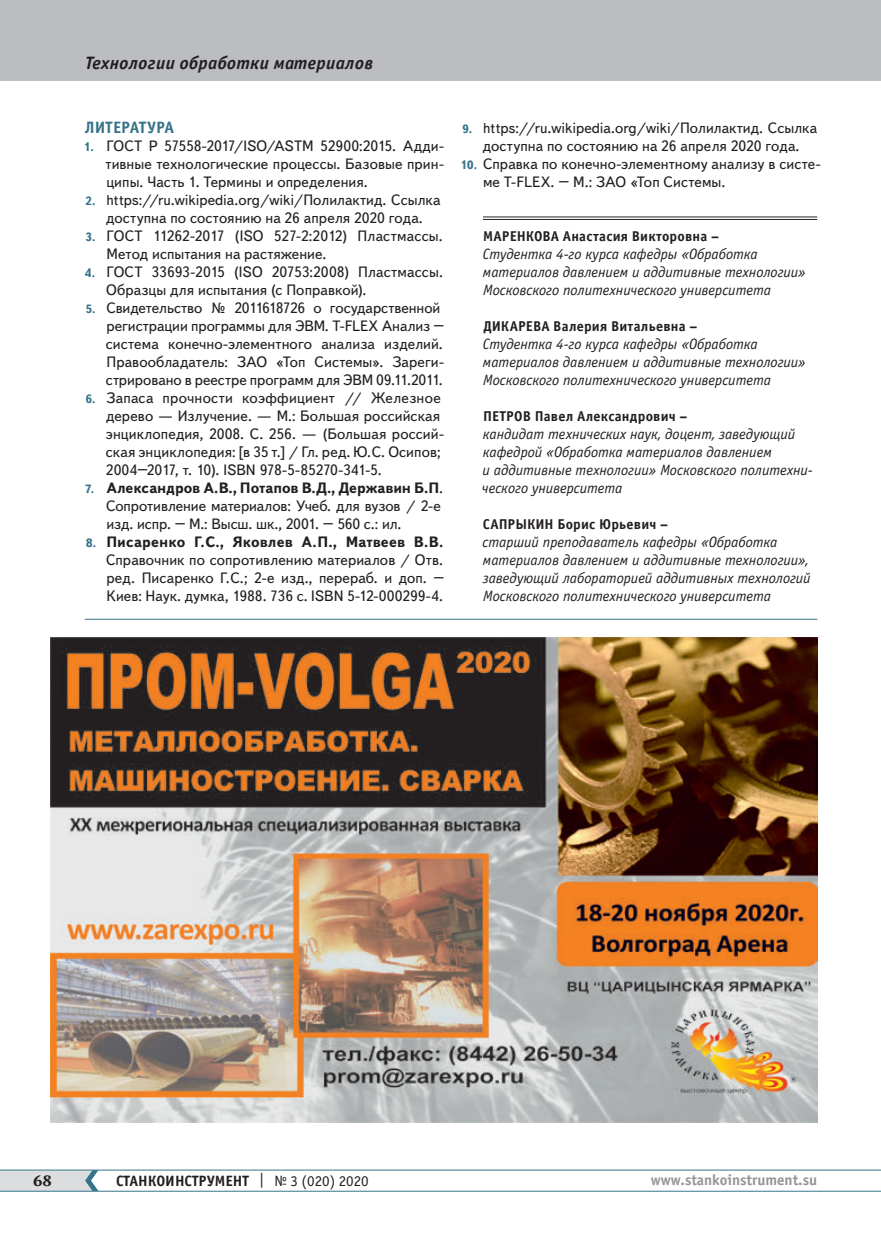
<style>
.page{position:relative;width:881px;height:1234px;background:#fff}
.page>*{position:absolute;margin:0;border:0;box-sizing:border-box;transform-origin:0 0}
.t1{font:italic 700 18px "Officina Sans C";letter-spacing:.015em;color:#231f20}
.t2{font:700 16.5px "Officina Sans C";letter-spacing:-.005em;color:#36738a}
.t3{font:15px/18px "Text Book C";letter-spacing:.005em;color:#231f20}
.t4{font:italic 15px/18px "Officina Sans C";letter-spacing:-.005em;color:#231f20}
.t5{font:700 15px "Officina Sans C";color:#231f20}
.t6{font:700 15px "Officina Sans C";color:#939598}
.t7{font:700 15px "Octava";color:#231f20}
.t8{font:700 14.25px "Officina Sans C";letter-spacing:.01em;color:#231f20}
.s1{font-weight:700;font-size:12px;color:#36738a}
.s2{font-weight:700}
.s3{font-weight:400}
</style>
<div class="page">
<hr style="left:0;top:1190px;width:880px;height:1px;background:#36738a">
<hr style="left:0;top:1169px;width:880px;height:1px;background:#36738a">
<svg style="left:0;top:1169px;width:98px;height:21px;background:#ccd4d8"></svg>
<div style="left:0;top:0;width:880px;height:81px;background:#bcbdc0"></div>
<hr style="left:483px;top:217px;width:333px;height:1px;background:#231f20">
<hr style="left:483px;top:219px;width:333px;height:1px;background:#231f20">
<img style="left:51px;top:637px;width:765px;height:485px">
<hr style="left:85px;top:618px;width:731px;height:1px;background:#36738a">
<p class="t1" style="left:85px;top:53px;width:289px">Технологии обработки материалов</p>
<p class="t2" style="left:85px;top:118px;width:90px">ЛИТЕРАТУРА</p>
<p class="t3" style="left:105px;top:137px;width:340px;text-align:justify;text-indent:-22px"><span class="s1">1.</span> ГОСТ Р 57558-2017/ISO/ASTM 52900:2015. Адди&shy;тивные технологические процессы. Базовые прин&shy;ципы. Часть 1. Термины и определения.</p>
<p class="t3" style="left:85px;top:191px;width:356px;text-align:center"><span class="s1">2.</span> https://ru.wikipedia.org/wiki/Полилактид. Ссылка доступна по состоянию на 26 апреля 2020 года.</p>
<p class="t3" style="left:106px;top:227px;width:338px;text-indent:-21px"><span class="s1">3.</span> ГОСТ 11262-2017 (ISO 527-2:2012) Пластмассы.<br>Метод испытания на растяжение.</p>
<p class="t3" style="left:106px;top:263px;width:338px;text-indent:-21px"><span class="s1">4.</span> ГОСТ 33693-2015 (ISO 20753:2008) Пластмассы.<br>Образцы для испытания (с Поправкой).</p>
<p class="t3" style="left:106px;top:299px;width:340px;text-indent:-20px"><span class="s1">5.</span> Свидетельство № 2011618726 о государственной регистрации программы для ЭВМ. T-FLEX Анализ – система конечно-элементного анализа изделий.<br>Правообладатель: ЗАО «Топ Системы». Зареги&shy;стрировано в реестре программ для ЭВМ 09.11.2011.</p>
<p class="t3" style="left:106px;top:389px;width:339px;text-indent:-20px"><span class="s1">6.</span> Запаса прочности коэффициент // Железное дерево — Излучение. — М.: Большая российская энциклопедия, 2008. С. 256. — (Большая россий&shy;ская энциклопедия: [в 35 т.] / Гл. ред. Ю.С. Осипов; 2004–2017, т. 10). ISBN 978-5-85270-341-5.</p>
<p class="t3" style="left:106px;top:479px;width:338px;text-indent:-21px"><span class="s1">7.</span> <span class="s2">Александров А.В., Потапов В.Д., Державин Б.П</span>.<br>Сопротивление материалов: Учеб. для вузов / 2-е изд. испр. – М.: Высш. шк., 2001. – 560 с.: ил.</p>
<p class="t3" style="left:106px;top:533px;width:340px;text-align:justify;text-indent:-20px"><span class="s1">8.</span> <span class="s2">Писаренко Г.С., Яковлев А.П., Матвеев В.В.<br></span>Справочник по сопротивлению материалов / Отв. ред. Писаренко Г.С.; 2-е изд., перераб. и доп. – Киев: Наук. думка, 1988. 736 с. ISBN 5-12-000299-4.</p>
<p class="t3" style="left:462px;top:119px;width:356px;text-align:center"><span class="s1">9.</span> https://ru.wikipedia.org/wiki/Полилактид. Ссылка доступна по состоянию на 26 апреля 2020 года.</p>
<p class="t3" style="left:483px;top:155px;width:339px;text-indent:-22px"><span class="s1">10.</span> Справка по конечно-элементному анализу в систе&shy;ме T-FLEX. – М.: ЗАО «Топ Системы.</p>
<p class="t8" style="left:483px;top:228px;width:237px">МАРЕНКОВА Анастасия Викторовна –</p>
<p class="t4" style="left:482px;top:245px;width:324px">Студентка 4-го курса кафедры «Обработка материалов давлением и аддитивные технологии»<br>Московского политехнического университета</p>
<p class="t8" style="left:483px;top:318px;width:215px">ДИКАРЕВА Валерия Витальевна –</p>
<p class="t4" style="left:482px;top:335px;width:324px">Студентка 4-го курса кафедры «Обработка материалов давлением и аддитивные технологии»<br>Московского политехнического университета</p>
<p class="t8" style="left:483px;top:408px;width:206px">ПЕТРОВ Павел Александрович –</p>
<p class="t4" style="left:482px;top:425px;width:332px">кандидат технических наук, доцент, заведующий кафедрой «Обработка материалов давлением<br>и аддитивные технологии» Московского политехни&shy;ческого университета</p>
<p class="t8" style="left:482px;top:516px;width:187px">САПРЫКИН Борис Юрьевич –</p>
<p class="t4" style="left:482px;top:533px;width:329px">старший преподаватель кафедры «Обработка материалов давлением и аддитивные технологии», заведующий лабораторией аддитивных технологий Московского политехнического университета</p>
<p class="t7" style="left:33px;top:1170px;width:20px">68</p>
<p class="t5" style="left:116px;top:1171px;width:254px">СТАНКОИНСТРУМЕНТ <span class="s3">| № 3 (020) 2020</span></p>
<p class="t6" style="left:650px;top:1171px;width:168px">www.stankoinstrument.su</p>
</div>
